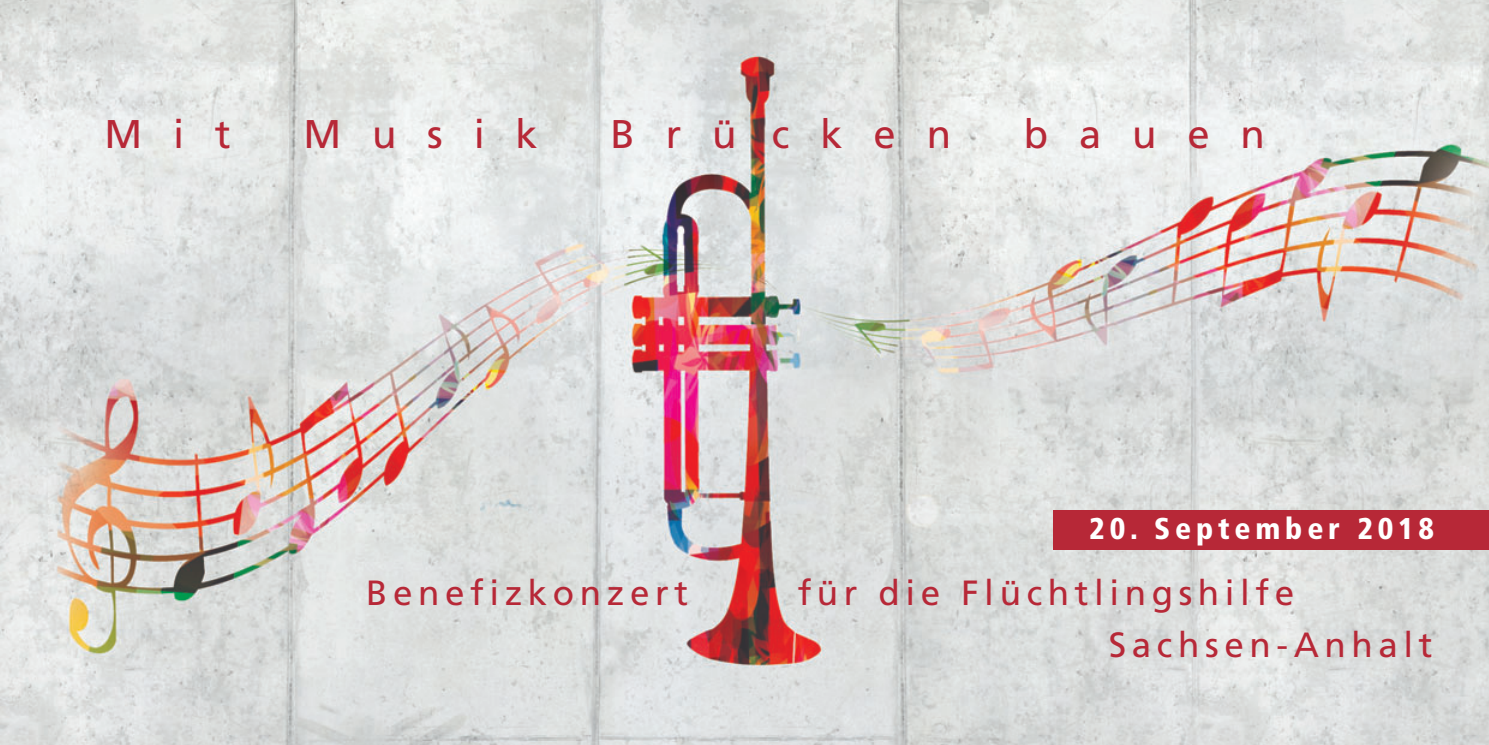
<style>
.page{position:relative;width:1489px;height:745px;background:#fff}
.page>*{position:absolute;margin:0;border:0;box-sizing:border-box;transform-origin:0 0}
.t1{font:40px "Frutiger LT";letter-spacing:.77em;color:#b72837}
.t2{font:35px/52.2px "Frutiger LT";letter-spacing:.16em;color:#b72837}
.t3{font:900 condensed 30px "Frutiger LT";letter-spacing:.16em;color:#fff}
</style>
<div class="page">
<img style="left:0;top:0;width:1488px;height:744px">
<div style="left:1053px;top:510px;width:435px;height:39px;background:#b72837"></div>
<p class="t1" style="left:105px;top:118px;width:128px">Mit</p>
<p class="t1" style="left:303px;top:118px;width:236px">Musik</p>
<p class="t1" style="left:610px;top:118px;width:342px">Brücken</p>
<p class="t1" style="left:1023px;top:118px;width:243px">bauen</p>
<p class="t3" style="left:1089px;top:516px;width:346px">20. September 2018</p>
<p class="t2" style="left:366px;top:568px;width:323px">Benefizkonzert</p>
<p class="t2" style="left:1108px;top:568px;width:325px;text-indent:-311px">für die Flüchtlingshilfe<br>Sachsen-Anhalt</p>
</div>
